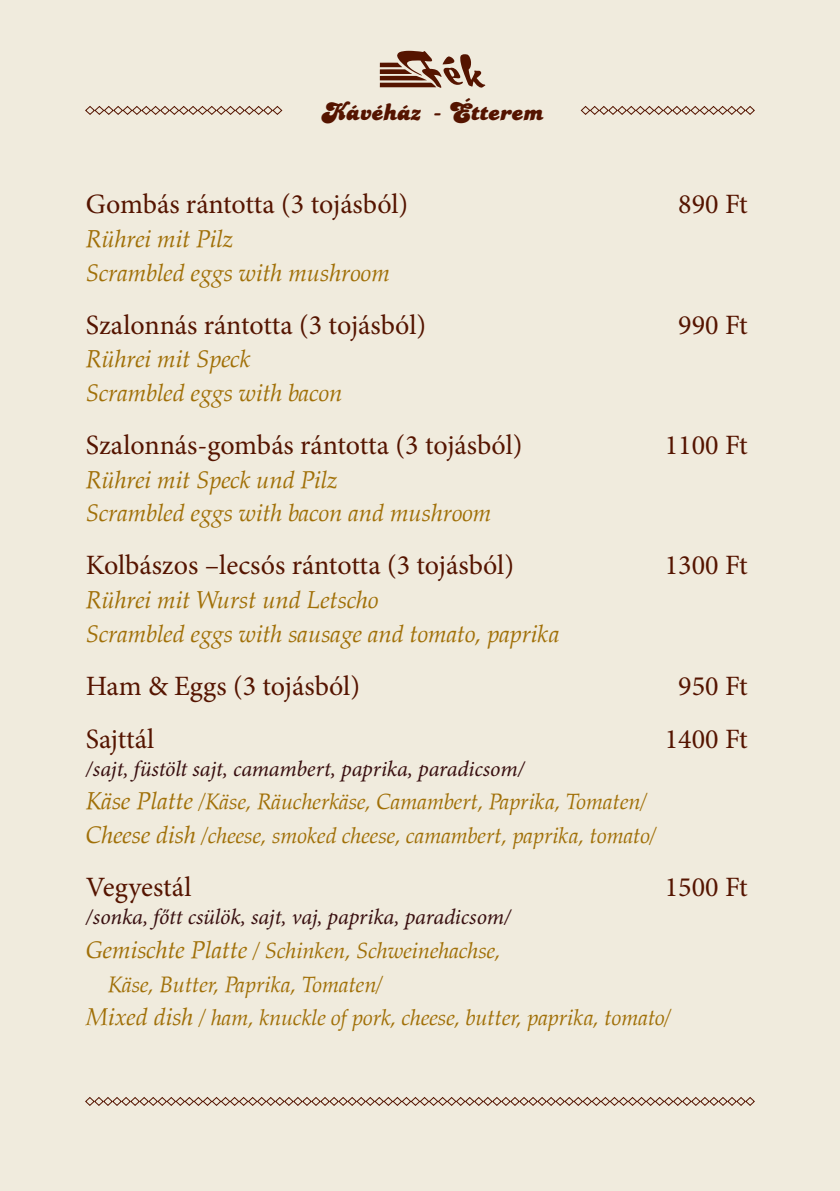
<style>
.page{position:relative;width:840px;height:1191px;background:#fff}
.page>*{position:absolute;margin:0;border:0;box-sizing:border-box;transform-origin:0 0}
.szöveg{font:28px "Minion Pro";color:#551400}
.t1{font:26.8px "Candice PFL";color:#551400}
.szöveg_EN{font:italic 24px "Zapf Calligraphic 801 PFL";color:#a17008}
.szöveg_EN-2{font:italic 22px "Zapf Calligraphic 801 PFL";color:#a17008}
.szöveg-2{font:italic 22px "Minion Pro";letter-spacing:-.005em;color:#390f10}
.s1{font-size:24px}
</style>
<div class="page">
<div style="left:0;top:0;width:839px;height:1191px;background:#f0ebdd"></div>
<svg style="left:379px;top:51px;width:106px;height:37px"></svg>
<svg style="left:85px;top:106px;width:198px;height:9px"></svg>
<svg style="left:580px;top:106px;width:175px;height:9px"></svg>
<svg style="left:85px;top:1097px;width:670px;height:9px"></svg>
<p class="t1" style="left:320px;top:95px;width:224px">Kávéház - Étterem</p>
<p class="szöveg" style="left:86px;top:185px;width:324px">Gombás rántotta (3 tojásból)</p>
<p class="szöveg" style="left:678px;top:185px;width:71px">890 Ft</p>
<p class="szöveg_EN" style="left:86px;top:222px;width:149px">Rührei mit Pilz</p>
<p class="szöveg_EN" style="left:86px;top:256px;width:305px">Scrambled eggs with mushroom</p>
<p class="szöveg" style="left:86px;top:306px;width:341px">Szalonnás rántotta (3 tojásból)</p>
<p class="szöveg" style="left:678px;top:306px;width:71px">990 Ft</p>
<p class="szöveg_EN" style="left:86px;top:342px;width:166px">Rührei mit Speck</p>
<p class="szöveg_EN" style="left:86px;top:376px;width:258px">Scrambled eggs with bacon</p>
<p class="szöveg" style="left:86px;top:426px;width:438px">Szalonnás-gombás rántotta (3 tojásból)</p>
<p class="szöveg" style="left:664px;top:426px;width:84px">1100 Ft</p>
<p class="szöveg_EN" style="left:86px;top:463px;width:253px">Rührei mit Speck und Pilz</p>
<p class="szöveg_EN" style="left:86px;top:496px;width:407px">Scrambled eggs with bacon and mushroom</p>
<p class="szöveg" style="left:86px;top:546px;width:429px">Kolbászos –lecsós rántotta (3 tojásból)</p>
<p class="szöveg" style="left:664px;top:546px;width:84px">1300 Ft</p>
<p class="szöveg_EN" style="left:86px;top:583px;width:294px">Rührei mit Wurst und Letscho</p>
<p class="szöveg_EN" style="left:86px;top:617px;width:475px">Scrambled eggs with sausage and tomato, paprika</p>
<p class="szöveg" style="left:86px;top:667px;width:275px">Ham &amp; Eggs (3 tojásból)</p>
<p class="szöveg" style="left:678px;top:667px;width:71px">950 Ft</p>
<p class="szöveg" style="left:86px;top:720px;width:70px">Sajttál</p>
<p class="szöveg" style="left:664px;top:720px;width:84px">1400 Ft</p>
<p class="szöveg-2" style="left:86px;top:753px;width:440px">/sajt, füstölt sajt, camambert, paprika, paradicsom/</p>
<p class="szöveg_EN-2" style="left:86px;top:787px;width:562px"><span class="s1">Käse Platte</span> /Käse, Räucherkäse, Camambert, Paprika, Tomaten/</p>
<p class="szöveg_EN-2" style="left:86px;top:820px;width:571px"><span class="s1">Cheese dish</span> /cheese, smoked cheese, camambert, paprika, tomato/</p>
<p class="szöveg" style="left:86px;top:868px;width:107px">Vegyestál</p>
<p class="szöveg" style="left:664px;top:868px;width:84px">1500 Ft</p>
<p class="szöveg-2" style="left:86px;top:902px;width:426px">/sonka, főtt csülök, sajt, vaj, paprika, paradicsom/</p>
<p class="szöveg_EN-2" style="left:86px;top:935px;width:416px"><span class="s1">Gemischte Platte</span> / Schinken, Schweinehachse,</p>
<p class="szöveg_EN-2" style="left:108px;top:969px;width:276px">Käse, Butter, Paprika, Tomaten/</p>
<p class="szöveg_EN-2" style="left:86px;top:1002px;width:586px"><span class="s1">Mixed dish</span> / ham, knuckle of pork, cheese, butter, paprika, tomato/</p>
</div>
